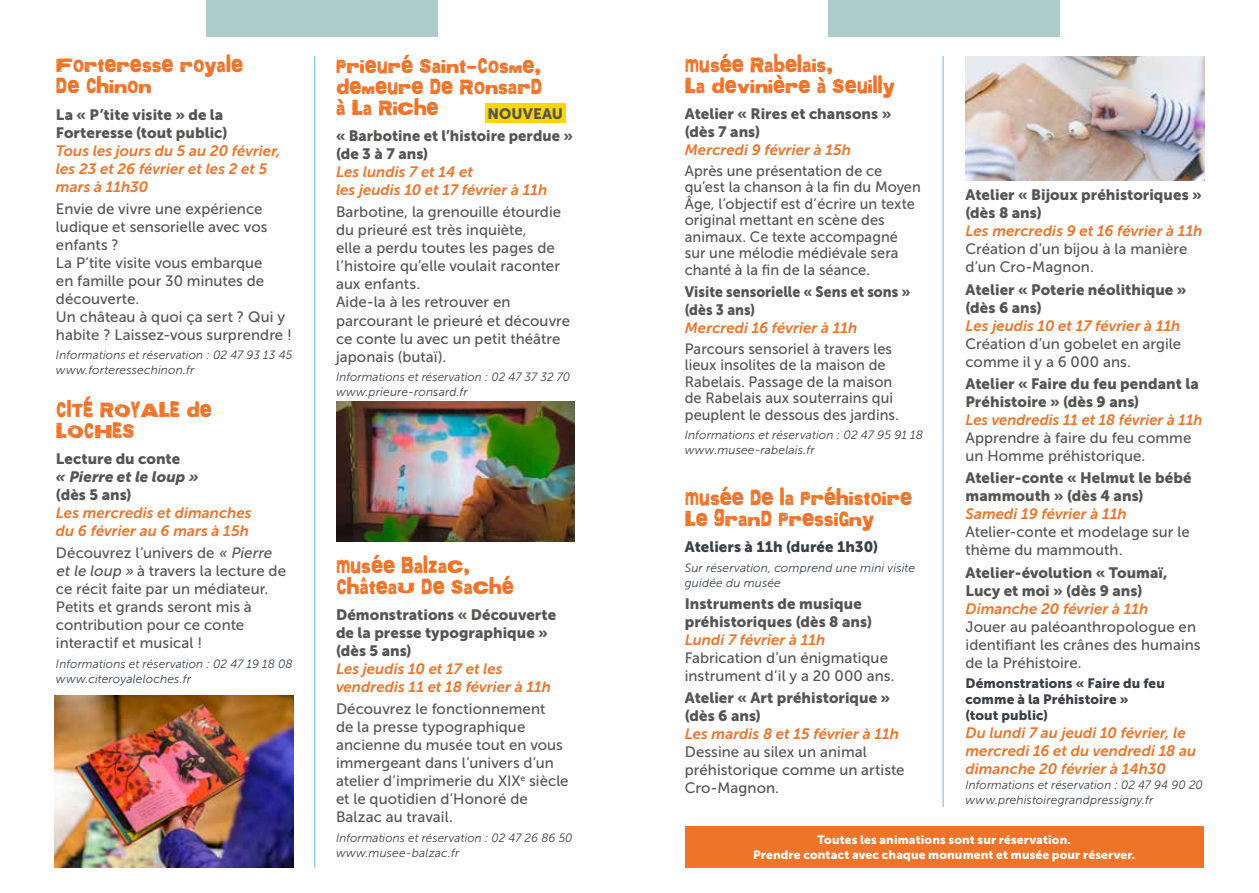
<style>
.page{position:relative;width:1259px;height:893px;background:#fff}
.page>*{position:absolute;margin:0;border:0;box-sizing:border-box;transform-origin:0 0}
.t1{font:22.5px/21px "Morethan Enough";color:#ee742a}
.t2{font:15px/18px "Museo Sans 500";letter-spacing:.005em;color:#545453}
.t3{font:15px/18px "Museo Sans 900";letter-spacing:.005em;color:#545453}
.t4{font:italic 15px/18px "Museo Sans 700";color:#ee742a}
.t5{font:15px/18px "Museo Sans 900";letter-spacing:.005em;color:#545453;scale:.93 1}
.t6{font:15px "Museo Sans 900";letter-spacing:.005em;color:#3a4046}
.t7{font:italic 15px "Museo Sans 900";letter-spacing:.005em;color:#545453}
.t8{font:13.5px/16.2px "Museo Sans 900";letter-spacing:.005em;color:#3a4046}
.t9{font:italic 12px/15px "Museo Sans 300";letter-spacing:.01em;color:#3a4046}
.t10{font:12px/15px "Museo Sans 900";letter-spacing:.01em;color:#fff;text-align:center}
.s1{font-style:italic}
</style>
<div class="page">
<hr style="left:314px;top:56px;width:1px;height:812px;background:#68bde3">
<hr style="left:942px;top:56px;width:1px;height:751px;background:#68bde3">
<div style="left:206px;top:0;width:232px;height:36px;background:#abcbcd"></div>
<div style="left:827px;top:0;width:232px;height:36px;background:#abcbcd"></div>
<img style="left:55px;top:695px;width:238px;height:173px">
<img style="left:337px;top:402px;width:237px;height:139px">
<img style="left:965px;top:56px;width:239px;height:125px">
<div style="left:685px;top:827px;width:518px;height:41px;background:#ee742a"></div>
<div style="left:485px;top:104px;width:81px;height:19px;background:#ffd600"></div>
<h1 class="t1" style="left:56px;top:55px;width:188px">Forteresse royale de Chinon</h1>
<p class="t3" style="left:56px;top:105px;width:173px">La « P’tite visite » de la<br>Forteresse (tout public)</p>
<p class="t4" style="left:56px;top:142px;width:226px">Tous les jours du 5 au 20 février, les 23 et 26 février et les 2 et 5 mars à 11h30</p>
<p class="t2" style="left:56px;top:200px;width:237px">Envie de vivre une expérience ludique et sensorielle avec vos enfants ?<br>La P’tite visite vous embarque<br>en famille pour 30 minutes de découverte.<br>Un château à quoi ça sert ? Qui y habite ? Laissez-vous surprendre !</p>
<p class="t9" style="left:56px;top:348px;width:238px">Informations et réservation : 02 47 93 13 45 www.forteressechinon.fr</p>
<h1 class="t1" style="left:56px;top:399px;width:157px">CITÉ ROYALE De<br>LOCHES</h1>
<p class="t3" style="left:56px;top:450px;width:126px">Lecture du conte</p>
<p class="t7" style="left:56px;top:468px;width:144px">« Pierre et le loup »</p>
<p class="t3" style="left:56px;top:486px;width:77px">(dès 5 ans)</p>
<p class="t4" style="left:56px;top:504px;width:197px">Les mercredis et dimanches du 6 février au 6 mars à 15h</p>
<p class="t2" style="left:56px;top:544px;width:231px">Découvrez l’univers de <span class="s1">« Pierre et le loup »</span> à travers la lecture de ce récit faite par un médiateur.<br>Petits et grands seront mis à contribution pour ce conte interactif et musical !</p>
<p class="t9" style="left:56px;top:656px;width:238px">Informations et réservation : 02 47 19 18 08 www.citeroyaleloches.fr</p>
<h1 class="t1" style="left:685px;top:54px;width:212px">Musée Rabelais,<br>La Devinière à Seuilly</h1>
<p class="t3" style="left:685px;top:105px;width:208px">Atelier « Rires et chansons » (dès 7 ans)</p>
<p class="t4" style="left:685px;top:141px;width:168px">Mercredi 9 février à 15h</p>
<p class="t2" style="left:685px;top:163px;width:238px;line-height:16.5px">Après une présentation de ce qu’est la chanson à la fin du Moyen<br>Âge, l’objectif est d’écrire un texte original mettant en scène des animaux. Ce texte accompagné sur une mélodie médiévale sera chanté à la fin de la séance.</p>
<p class="t5" style="left:685px;top:283px;width:244px">Visite sensorielle « Sens et sons » (dès 3 ans)</p>
<p class="t4" style="left:685px;top:319px;width:174px">Mercredi 16 février à 11h</p>
<p class="t2" style="left:685px;top:341px;width:216px;line-height:16.5px">Parcours sensoriel à travers les lieux insolites de la maison de<br>Rabelais. Passage de la maison de Rabelais aux souterrains qui peuplent le dessous des jardins.</p>
<p class="t9" style="left:685px;top:428px;width:240px">Informations et réservation : 02 47 95 91 18 www.musee-rabelais.fr</p>
<h1 class="t1" style="left:685px;top:487px;width:229px">Musée de la Préhistoire<br>Le Grand Pressigny</h1>
<p class="t6" style="left:685px;top:539px;width:195px">Ateliers à 11h (durée 1h30)</p>
<p class="t9" style="left:685px;top:560px;width:232px">Sur réservation, comprend une mini visite guidée du musée</p>
<p class="t3" style="left:685px;top:595px;width:189px">Instruments de musique préhistoriques (dès 8 ans)</p>
<p class="t4" style="left:685px;top:631px;width:142px">Lundi 7 février à 11h</p>
<p class="t2" style="left:685px;top:649px;width:211px">Fabrication d’un énigmatique instrument d’il y a 20 000 ans.</p>
<p class="t3" style="left:685px;top:689px;width:207px">Atelier « Art préhistorique » (dès 6 ans)</p>
<p class="t4" style="left:685px;top:725px;width:216px">Les mardis 8 et 15 février à 11h</p>
<p class="t2" style="left:685px;top:743px;width:221px">Dessine au silex un animal préhistorique comme un artiste<br>Cro-Magnon.</p>
<h1 class="t1" style="left:336px;top:55px;width:208px;text-align:justify">Prieuré Saint-Cosme, Demeure de Ronsard à La Riche</h1>
<p class="t3" style="left:336px;top:127px;width:238px">« Barbotine et l’histoire perdue » (de 3 à 7 ans)</p>
<p class="t4" style="left:336px;top:163px;width:213px">Les lundis 7 et 14 et<br>les jeudis 10 et 17 février à 11h</p>
<p class="t2" style="left:336px;top:203px;width:236px">Barbotine, la grenouille étourdie du prieuré est très inquiète,<br>elle a perdu toutes les pages de l’histoire qu’elle voulait raconter aux enfants.<br>Aide-la à les retrouver en parcourant le prieuré et découvre ce conte lu avec un petit théâtre japonais (butaï).</p>
<p class="t9" style="left:336px;top:369px;width:236px">Informations et réservation : 02 47 37 32 70 www.prieure-ronsard.fr</p>
<p class="t3" style="left:487px;top:105px;width:77px">NOUVEAU</p>
<p class="t3" style="left:965px;top:186px;width:238px">Atelier « Bijoux préhistoriques » (dès 8 ans)</p>
<p class="t4" style="left:965px;top:222px;width:238px">Les mercredis 9 et 16 février à 11h</p>
<p class="t2" style="left:965px;top:240px;width:223px">Création d’un bijou à la manière d’un Cro-Magnon.</p>
<p class="t3" style="left:965px;top:280px;width:222px">Atelier « Poterie néolithique » (dès 6 ans)</p>
<p class="t4" style="left:965px;top:317px;width:216px">Les jeudis 10 et 17 février à 11h</p>
<p class="t2" style="left:965px;top:335px;width:217px">Création d’un gobelet en argile comme il y a 6 000 ans.</p>
<p class="t3" style="left:965px;top:375px;width:235px">Atelier « Faire du feu pendant la<br>Préhistoire » (dès 9 ans)</p>
<p class="t4" style="left:965px;top:411px;width:238px">Les vendredis 11 et 18 février à 11h</p>
<p class="t2" style="left:965px;top:429px;width:227px">Apprendre à faire du feu comme un Homme préhistorique.</p>
<p class="t3" style="left:965px;top:469px;width:228px">Atelier-conte « Helmut le bébé mammouth » (dès 4 ans)</p>
<p class="t4" style="left:965px;top:505px;width:163px">Samedi 19 février à 11h</p>
<p class="t2" style="left:965px;top:523px;width:226px">Atelier-conte et modelage sur le thème du mammouth.</p>
<p class="t3" style="left:965px;top:563px;width:203px">Atelier-évolution « Toumaï,<br>Lucy et moi » (dès 9 ans)</p>
<p class="t4" style="left:965px;top:599px;width:184px">Dimanche 20 février à 11h</p>
<p class="t2" style="left:965px;top:617px;width:237px">Jouer au paléoanthropologue en identifiant les crânes des humains de la Préhistoire.</p>
<p class="t8" style="left:965px;top:675px;width:201px">Démonstrations « Faire du feu comme à la Préhistoire »<br>(tout public)</p>
<p class="t4" style="left:965px;top:724px;width:232px">Du lundi 7 au jeudi 10 février, le mercredi 16 et du vendredi 18 au dimanche 20 février à 14h30</p>
<p class="t9" style="left:965px;top:778px;width:239px">Informations et réservation : 02 47 94 90 20 www.prehistoiregrandpressigny.fr</p>
<h1 class="t1" style="left:336px;top:555px;width:179px">Musée Balzac,<br>ChâteaU de Saché</h1>
<p class="t3" style="left:336px;top:606px;width:222px">Démonstrations « Découverte de la presse typographique » (dès 5 ans)</p>
<p class="t4" style="left:336px;top:660px;width:216px">Les jeudis 10 et 17 et les vendredis 11 et 18 février à 11h</p>
<p class="t2" style="left:336px;top:700px;width:234px">Découvrez le fonctionnement<br>de la presse typographique ancienne du musée tout en vous immergeant dans l’univers d’un atelier d’imprimerie du XIX<sup>e</sup> siècle et le quotidien d’Honoré de<br>Balzac au travail.</p>
<p class="t9" style="left:336px;top:830px;width:238px">Informations et réservation : 02 47 26 86 50 www.musee-balzac.fr</p>
<p class="t10" style="left:753px;top:832px;width:384px">Toutes les animations sont sur réservation.<br>Prendre contact avec chaque monument et musée pour réserver.</p>
</div>
